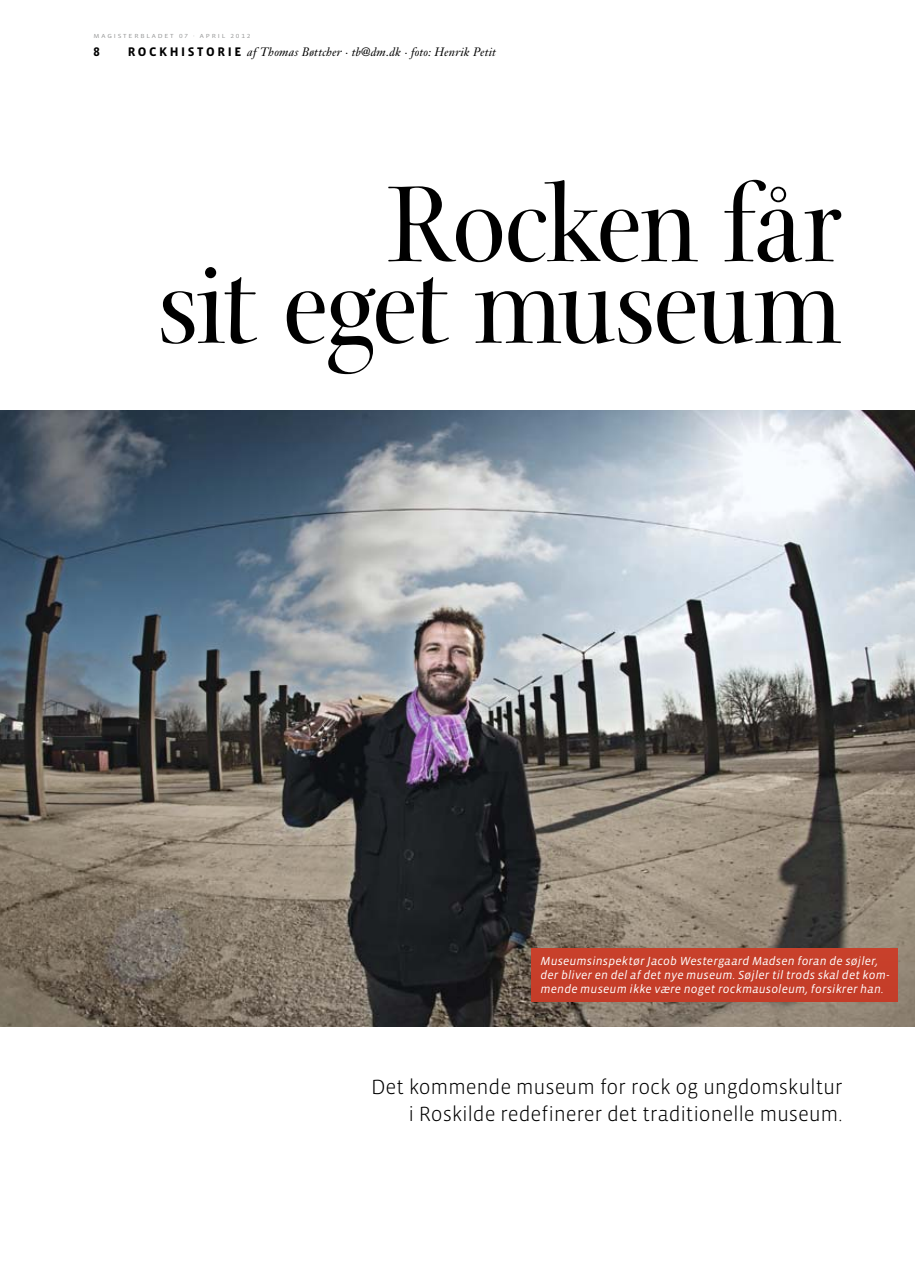
<style>
.page{position:relative;width:915px;height:1263px;background:#fff}
.page>*{position:absolute;margin:0;border:0;box-sizing:border-box;transform-origin:0 0}
.t1{font:116.55px/81.6px "Arepo";letter-spacing:-.02em;color:#000;text-align:right}
.t2{font:300 21px/27px "Vista Sans OT";letter-spacing:-.01em;color:#000;text-align:right}
.t3{font:700 12.75px "Vista Sans OT";color:#000}
.t4{font:italic 12px/14.2px "Vista Sans OT";letter-spacing:.01em;color:#fff}
.t5{font:italic 12px "Janson Text";letter-spacing:.015em;color:#000}
.t6{font:6px "Vista Sans OT";letter-spacing:.25em;color:#979898;scale:1.2 1}
.s1{font-family:"Vista Sans OT";font-weight:700;font-style:normal;font-size:12.75px}
</style>
<div class="page">
<img style="left:0;top:410px;width:914px;height:616px">
<div style="left:531px;top:948px;width:366px;height:54px;background:#c63e2a"></div>
<p class="t6" style="left:94px;top:33px;width:132px">MAGISTERBLADET 07 · APRIL 2012</p>
<p class="t3" style="left:94px;top:47px;width:8px">8</p>
<p class="t5" style="left:128px;top:47px;width:370px"><span class="s1">R O C K H I S T O R I E</span> af Thomas Bøttcher · tb@dm.dk · foto: Henrik Petit</p>
<h1 class="t1" style="left:158px;top:199px;width:686px">Rocken får<br>sit eget museum</h1>
<p class="t4" style="left:540px;top:954px;width:350px">Museumsinspektør Jacob Westergaard Madsen foran de søjler, der bliver en del af det nye museum. Søjler til trods skal det kom&shy;mende museum ikke være noget rockmausoleum, forsikrer han.</p>
<h2 class="t2" style="left:371px;top:1074px;width:472px">Det kommende museum for rock og ungdomskultur i Roskilde redefinerer det traditionelle museum.</h2>
</div>
